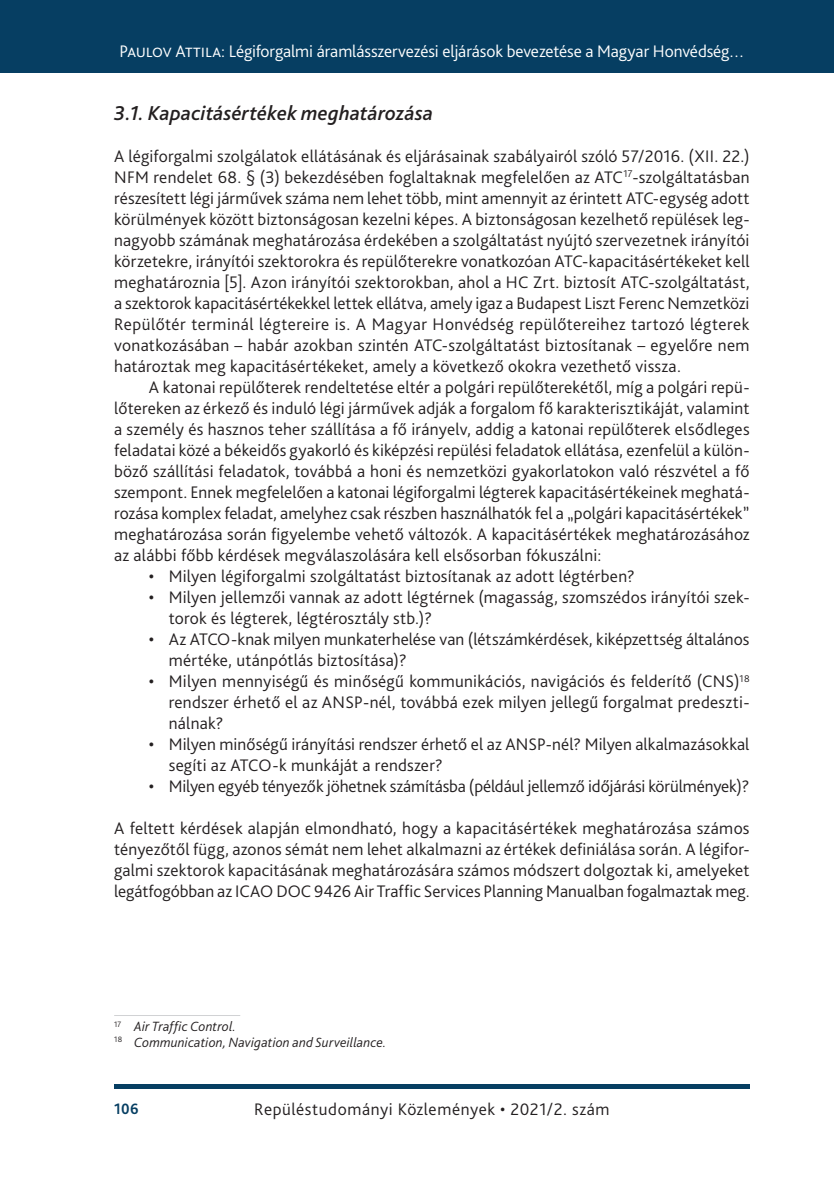
<style>
.page{position:relative;width:834px;height:1181px;background:#fff}
.page>*{position:absolute;margin:0;border:0;box-sizing:border-box;transform-origin:0 0}
.t1{font:italic 500 21px "Bliss Pro";letter-spacing:.01em;color:#231f20}
.t2{font:300 17.5px/21px "Bliss Pro";letter-spacing:.01em;color:#231f20;text-align:justify}
.t3{font:300 17.5px "Bliss Pro";letter-spacing:-.005em;color:#fff}
.t4{font:300 17.5px "Bliss Pro";letter-spacing:.035em;color:#231f20}
.t5{font:700 15.75px "Bliss Pro";color:#063e62;scale:.95 1}
.t6{font:italic 300 14px/15.8px "Bliss Pro";letter-spacing:.015em;color:#231f20}
.s1{font-weight:400}
</style>
<div class="page">
<div style="left:0;top:0;width:833px;height:73px;background:#063e62"></div>
<div style="left:114px;top:1084px;width:635px;height:5px;background:#063e62"></div>
<hr style="left:114px;top:1015px;width:126px;height:1px;background:#d1d2d4">
<p class="t3" style="left:119px;top:41px;width:626px">Paulov Attila: Légiforgalmi áramlásszervezési eljárások bevezetése a Magyar Honvédség…</p>
<p class="t1" style="left:114px;top:100px;width:320px">3.1. Kapacitásértékek meghatározása</p>
<p class="t2" style="left:114px;top:145px;width:637px">A légiforgalmi szolgálatok ellátásának és eljárásainak szabályairól szóló 57/2016. (XII. -22.)<br>NFM rendelet 68. § (3) bekezdésében foglaltaknak megfelelően az ATC<sup>17</sup>-szolgáltatásban részesített légi járművek száma nem lehet több, mint amennyit az érintett ATC-egység adott körülmények között biztonságosan kezelni képes. A biztonságosan kezelhető repülések leg&shy;nagyobb számának meghatározása érdekében a szolgáltatást nyújtó szervezetnek irányítói körzetekre, irányítói szektorokra és repülőterekre vonatkozóan ATC-kapacitásértékeket kell meghatároznia [5]. Azon irányítói szektorokban, ahol a HC Zrt. biztosít ATC-szolgáltatást, a szektorok kapacitásértékekkel lettek ellátva, amely igaz a Budapest Liszt Ferenc Nemzetközi Repülőtér terminál légtereire is. A Magyar Honvédség repülőtereihez tartozó légterek vonatkozásában – habár azokban szintén ATC-szolgáltatást biztosítanak – egyelőre nem határoztak meg kapacitásértékeket, amely a következő okokra vezethető vissza.</p>
<p class="t2" style="left:114px;top:376px;width:637px;text-indent:35px">A katonai repülőterek rendeltetése eltér a polgári repülőterekétől, míg a polgári repü&shy;lőtereken az érkező és induló légi járművek adják a forgalom fő karakterisztikáját, valamint a személy és hasznos teher szállítása a fő irányelv, addig a katonai repülőterek elsődleges feladatai közé a békeidős gyakorló és kiképzési repülési feladatok ellátása, ezenfelül a külön&shy;böző szállítási feladatok, továbbá a honi és nemzetközi gyakorlatokon való részvétel a fő szempont. Ennek megfelelően a katonai légiforgalmi légterek kapacitásértékeinek meghatá&shy;rozása komplex feladat, amelyhez csak részben használhatók fel a „polgári kapacitásértékek” meghatározása során figyelembe vehető változók. A kapacitásértékek meghatározásához az alábbi főbb kérdések megválaszolására kell elsősorban fókuszálni:</p>
<p class="t2" style="left:149px;top:565px;width:487px"><span class="s1">•</span> Milyen légiforgalmi szolgáltatást biztosítanak az adott légtérben?</p>
<p class="t2" style="left:169px;top:586px;width:582px;text-indent:-20px"><span class="s1">•</span> Milyen jellemzői vannak az adott légtérnek (magasság, szomszédos irányítói szek&shy;torok és légterek, légtérosztály stb.)?</p>
<p class="t2" style="left:169px;top:628px;width:582px;text-indent:-20px"><span class="s1">•</span> Az ATCO-knak milyen munkaterhelése van (létszámkérdések, kiképzettség általános mértéke, utánpótlás biztosítása)?</p>
<p class="t2" style="left:169px;top:670px;width:582px;text-indent:-20px"><span class="s1">•</span> Milyen mennyiségű és minőségű kommunikációs, navigációs és felderítő (CNS)<sup>18 </sup>rendszer érhető el az ANSP-nél, továbbá ezek milyen jellegű forgalmat predeszti&shy;nálnak?</p>
<p class="t2" style="left:169px;top:733px;width:582px;text-indent:-20px"><span class="s1">•</span> Milyen minőségű irányítási rendszer érhető el az ANSP-nél? Milyen alkalmazásokkal segíti az ATCO-k munkáját a rendszer?</p>
<p class="t2" style="left:149px;top:775px;width:602px"><span class="s1">•</span> Milyen egyéb tényezők jöhetnek számításba (például jellemző időjárási körülmények)?</p>
<p class="t2" style="left:114px;top:817px;width:636px">A feltett kérdések alapján elmondható, hogy a kapacitásértékek meghatározása számos tényezőtől függ, azonos sémát nem lehet alkalmazni az értékek definiálása során. A légifor&shy;galmi szektorok kapacitásának meghatározására számos módszert dolgoztak ki, amelyeket legátfogóbban az ICAO DOC 9426 Air Traffic Services Planning Manualban fogalmaztak meg.</p>
<p class="t6" style="left:114px;top:1018px;width:274px"><sup>17</sup> Air Traffic Control.<br><sup>18</sup> Communication, Navigation and Surveillance.</p>
<p class="t5" style="left:114px;top:1099px;width:27px">106</p>
<p class="t4" style="left:254px;top:1098px;width:357px">Repüléstudományi Közlemények • 2021/2. szám</p>
</div>
